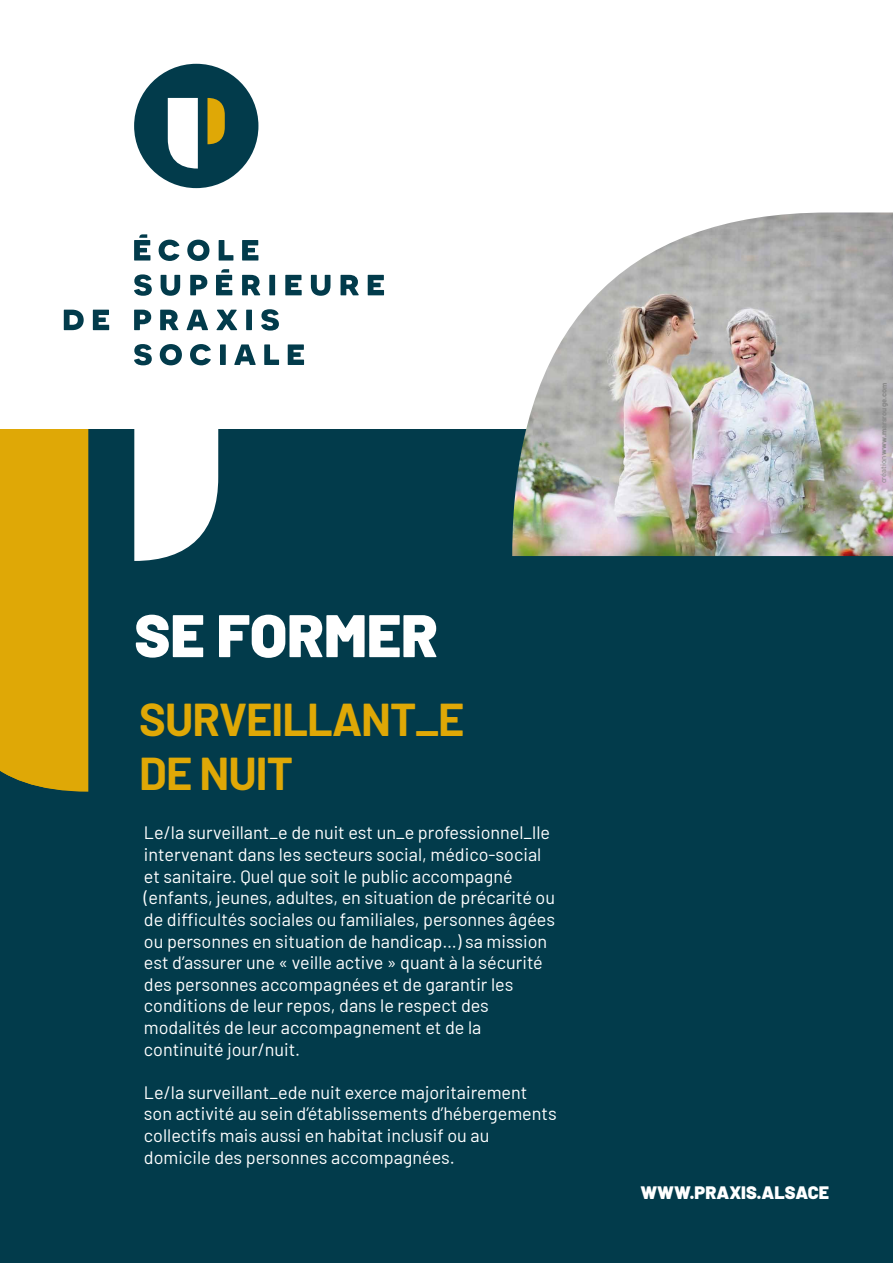
<style>
.page{position:relative;width:893px;height:1263px;background:#fff}
.page>*{position:absolute;margin:0;border:0;box-sizing:border-box;transform-origin:0 0}
.t1{font:900 60px "Barlow";color:#fff}
.t2{font:700 45px/54px "Barlow";letter-spacing:-.02em;color:#dfa806}
.t3{font:18px/21.6px "Barlow";color:#fff}
.t4{font:900 18px "Barlow";color:#fff}
.t5{font:700 7.5px "Barlow";letter-spacing:-.01em;color:#878787}
.s1{font-weight:400}
</style>
<div class="page">
<div style="left:0;top:429px;width:893px;height:834px;background:#023b4b"></div>
<svg style="left:134px;top:429px;width:84px;height:132px"></svg>
<div style="left:134px;top:64px;width:124px;height:124px;background:#023b4b;border-radius:50%"></div>
<svg style="left:168px;top:98px;width:30px;height:71px;background:#eaeef0"></svg>
<svg style="left:207px;top:98px;width:18px;height:46px"></svg>
<svg style="left:64px;top:310px;width:20px;height:20px"></svg>
<svg style="left:93px;top:310px;width:16px;height:20px"></svg>
<svg style="left:134px;top:310px;width:17px;height:20px"></svg>
<svg style="left:160px;top:310px;width:18px;height:20px"></svg>
<svg style="left:187px;top:310px;width:21px;height:20px"></svg>
<svg style="left:216px;top:310px;width:21px;height:20px"></svg>
<div style="left:246px;top:310px;width:6px;height:20px;background:#023b4b"></div>
<svg style="left:261px;top:309px;width:18px;height:22px"></svg>
<svg style="left:134px;top:344px;width:18px;height:21px"></svg>
<svg style="left:160px;top:344px;width:22px;height:21px"></svg>
<svg style="left:190px;top:344px;width:21px;height:21px"></svg>
<div style="left:220px;top:344px;width:6px;height:21px;background:#023b4b"></div>
<svg style="left:234px;top:344px;width:22px;height:21px"></svg>
<svg style="left:264px;top:344px;width:15px;height:21px"></svg>
<svg style="left:288px;top:344px;width:16px;height:21px"></svg>
<svg style="left:159px;top:240px;width:20px;height:21px"></svg>
<svg style="left:187px;top:240px;width:22px;height:21px"></svg>
<svg style="left:219px;top:240px;width:14px;height:21px"></svg>
<svg style="left:242px;top:240px;width:16px;height:21px"></svg>
<svg style="left:134px;top:234px;width:16px;height:27px"></svg>
<svg style="left:134px;top:274px;width:18px;height:22px"></svg>
<svg style="left:161px;top:275px;width:19px;height:21px"></svg>
<svg style="left:190px;top:275px;width:17px;height:20px"></svg>
<svg style="left:242px;top:275px;width:18px;height:20px"></svg>
<div style="left:269px;top:275px;width:6px;height:20px;background:#023b4b"></div>
<svg style="left:285px;top:275px;width:17px;height:20px"></svg>
<svg style="left:311px;top:275px;width:19px;height:21px"></svg>
<svg style="left:341px;top:275px;width:18px;height:20px"></svg>
<svg style="left:368px;top:275px;width:16px;height:20px"></svg>
<svg style="left:216px;top:269px;width:16px;height:26px"></svg>
<div style="left:0;top:429px;width:88px;height:363px;background:#dfa806"></div>
<img style="left:512px;top:212px;width:381px;height:344px">
<h1 class="t1" style="left:134px;top:590px;width:305px">SE FORMER</h1>
<h2 class="t2" style="left:139px;top:689px;width:327px">SURVEILLANT_E<br>DE NUIT</h2>
<p class="t3" style="left:144px;top:821px;width:413px">Le/la surveillant_e de nuit est un_e professionnel_lle intervenant dans les secteurs social, médico-social et sanitaire. Quel que soit le public accompagné (enfants, jeunes, adultes, en situation de précarité ou de difficultés sociales ou familiales, personnes âgées ou personnes en situation de handicap…) sa mission est d’assurer une « veille active » quant à la sécurité des personnes accompagnées et de garantir les conditions de leur repos, dans le respect des modalités de leur accompagnement et de la continuité jour/nuit.</p>
<p class="t3" style="left:144px;top:1080px;width:414px">Le/la surveillant_ede nuit exerce majoritairement son activité au sein d’établissements d’hébergements collectifs mais aussi en habitat inclusif ou au domicile des personnes accompagnées.</p>
<p class="t5" style="left:878px;top:483px;width:102px;rotate:-90deg"><span class="s1">création</span> www.marsrouge.com</p>
<p class="t4" style="left:640px;top:1179px;width:190px">WWW.PRAXIS.ALSACE</p>
</div>
